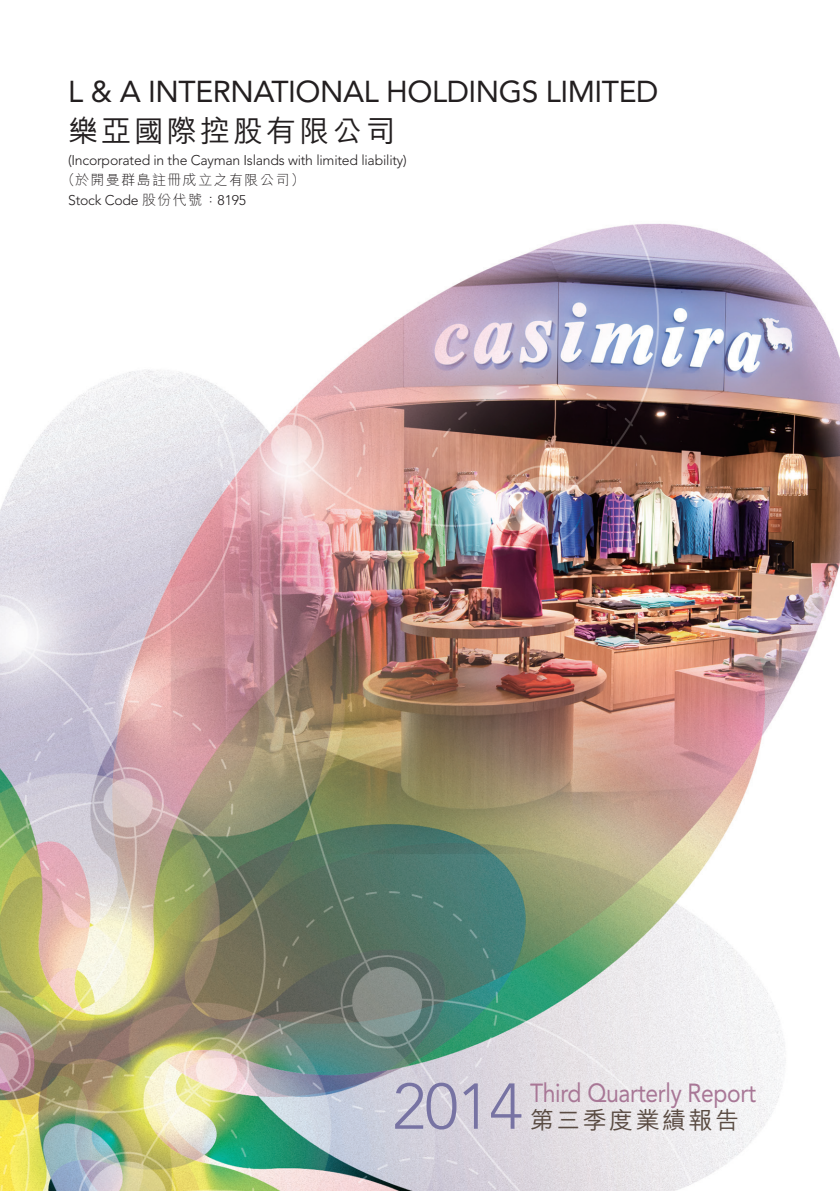
<style>
.page{position:relative;width:840px;height:1191px;background:#fff}
.page>*{position:absolute;margin:0;border:0;box-sizing:border-box;transform-origin:0 0}
.t1{font:300 64px "Avenir LT Std";color:#7773a3}
.t2{font:30px "Avenir LT Std";letter-spacing:-.015em;color:#231f20}
.t3{font:500 30px "M Hei HK";letter-spacing:.1em;color:#231f20}
.t4{font:26px "Avenir LT Std";letter-spacing:-.015em;color:#a87796;scale:.88 1}
.t5{font:500 24px "M Hei HK";letter-spacing:.1em;color:#594a41}
.t6{font:300 14px "Avenir LT Std";letter-spacing:-.015em;color:#231f20}
.t7{font:300 14px "M Hei HK";letter-spacing:.1em;color:#231f20}
.s1{font-family:"M Hei HK"}
</style>
<div class="page">
<img style="left:0;top:223px;width:839px;height:968px">
<h2 class="t2" style="left:68px;top:74px;width:591px">L &amp; A INTERNATIONAL HOLDINGS LIMITED</h2>
<h2 class="t3" style="left:68px;top:109px;width:329px">樂亞國際控股有限公司</h2>
<p class="t6" style="left:68px;top:152px;width:340px">(Incorporated in the Cayman Islands with limited liability)</p>
<p class="t7" style="left:61px;top:173px;width:245px">（於開曼群島註冊成立之有限公司）</p>
<p class="t6" style="left:68px;top:192px;width:179px">Stock Code <span class="s1">股份代號：</span>8195</p>
<h1 class="t1" style="left:392px;top:1069px;width:132px">2014</h1>
<h3 class="t4" style="left:529px;top:1077px;width:258px">Third Quarterly Report</h3>
<h3 class="t5" style="left:529px;top:1102px;width:210px">第三季度業績報告</h3>
</div>
